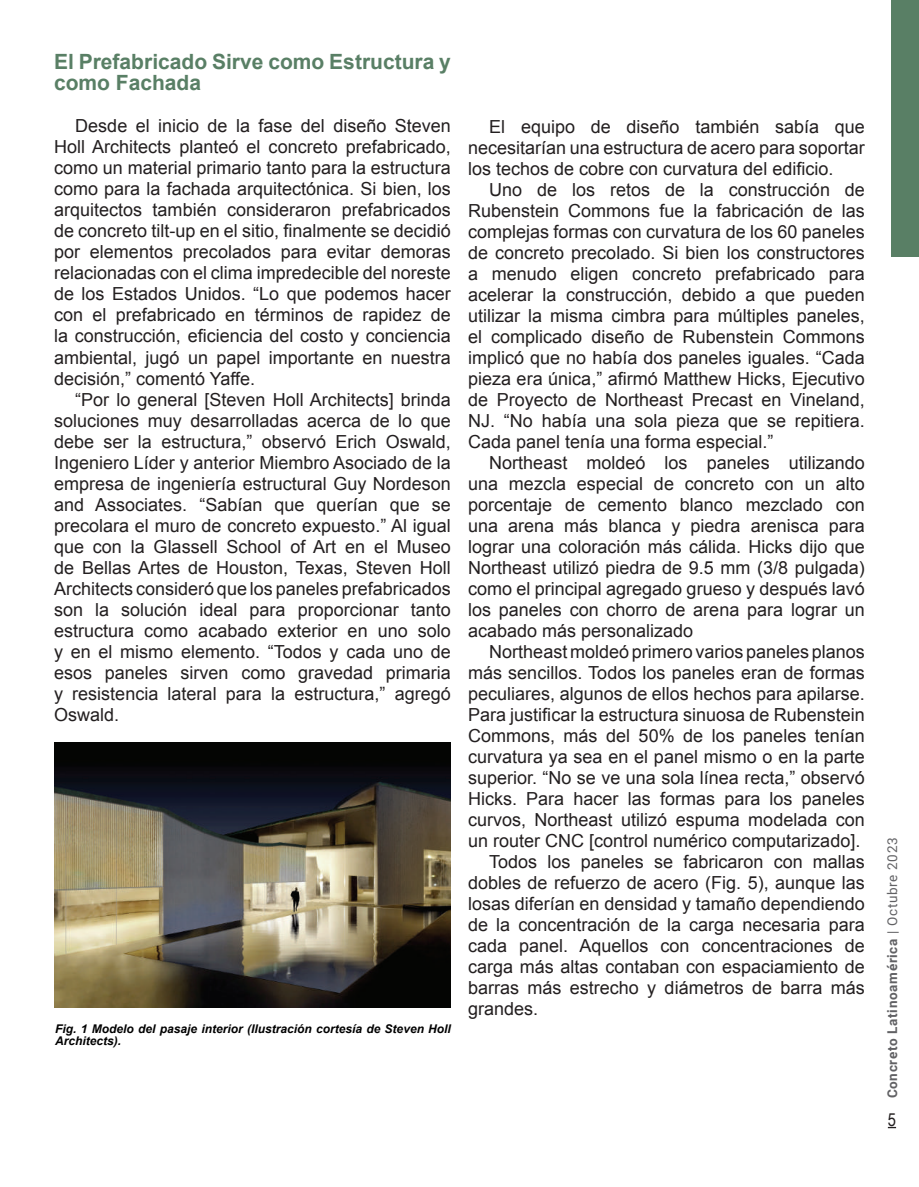
<style>
.page{position:relative;width:919px;height:1187px;background:#fff}
.page>*{position:absolute;margin:0;border:0;box-sizing:border-box;transform-origin:0 0}
.t1{font:700 21px/21px "Arial";color:#597f65}
.t2{font:18px/21px "Arial";color:#231f20;text-align:justify}
.t3{font:18px "Arial Narrow";color:#231f20}
.t4{font:700 13.5px "Roboto";letter-spacing:.05em;color:#616164}
.t5{font:italic 700 12px/12px "Arial";color:#000001}
.s1{font-weight:400}
</style>
<div class="page">
<svg style="left:887px;top:1126px;width:9px;height:2px"></svg>
<div style="left:891px;top:0;width:27px;height:256px;background:#597f65"></div>
<img style="left:54px;top:742px;width:397px;height:264px">
<p class="t1" style="left:54px;top:52px;width:398px">El Prefabricado Sirve como Estructura y como Fachada</p>
<p class="t2" style="left:54px;top:116px;width:398px;text-indent:21px">Desde el inicio de la fase del diseño Steven Holl Architects planteó el concreto prefabricado, como un material primario tanto para la estructura como para la fachada arquitectónica. Si bien, los arquitectos también consideraron prefabricados de concreto tilt-up en el sitio, finalmente se decidió por elementos precolados para evitar demoras relacionadas con el clima impredecible del noreste de los Estados Unidos. “Lo que podemos hacer con el prefabricado en términos de rapidez de la construcción, eficiencia del costo y conciencia ambiental, jugó un papel importante en nuestra decisión,” comentó Yaffe.</p>
<p class="t2" style="left:54px;top:389px;width:398px;text-indent:21px">“Por lo general [Steven Holl Architects] brinda soluciones muy desarrolladas acerca de lo que debe ser la estructura,” observó Erich Oswald, Ingeniero Líder y anterior Miembro Asociado de la empresa de ingeniería estructural Guy Nordeson and Associates. “Sabían que querían que se precolara el muro de concreto expuesto.” Al igual que con la Glassell School of Art en el Museo de Bellas Artes de Houston, Texas, Steven Holl Architects consideró que los paneles prefabricados son la solución ideal para proporcionar tanto estructura como acabado exterior en uno solo y en el mismo elemento. “Todos y cada uno de esos paneles sirven como gravedad primaria y resistencia lateral para la estructura,” agregó Oswald.</p>
<p class="t5" style="left:55px;top:1022px;width:397px">Fig. 1 Modelo del pasaje interior (Ilustración cortesía de Steven Holl<br>Architects).</p>
<p class="t2" style="left:468px;top:116px;width:398px;text-indent:21px">El equipo de diseño también sabía que necesitarían una estructura de acero para soportar los techos de cobre con curvatura del edificio.</p>
<p class="t2" style="left:468px;top:179px;width:398px;text-indent:21px">Uno de los retos de la construcción de Rubenstein Commons fue la fabricación de las complejas formas con curvatura de los 60 paneles de concreto precolado. Si bien los constructores a menudo eligen concreto prefabricado para acelerar la construcción, debido a que pueden utilizar la misma cimbra para múltiples paneles, el complicado diseño de Rubenstein Commons implicó que no había dos paneles iguales. “Cada pieza era única,” afirmó Matthew Hicks, Ejecutivo de Proyecto de Northeast Precast en Vineland, NJ. “No había una sola pieza que se repitiera.<br>Cada panel tenía una forma especial.”</p>
<p class="t2" style="left:468px;top:452px;width:398px;text-indent:21px">Northeast moldeó los paneles utilizando una mezcla especial de concreto con un alto porcentaje de cemento blanco mezclado con una arena más blanca y piedra arenisca para lograr una coloración más cálida. Hicks dijo que Northeast utilizó piedra de 9.5 mm (3/8 pulgada) como el principal agregado grueso y después lavó los paneles con chorro de arena para lograr un acabado más personalizado</p>
<p class="t2" style="left:489px;top:641px;width:377px">Northeast moldeó primero varios paneles planos</p>
<p class="t2" style="left:468px;top:662px;width:398px">más sencillos. Todos los paneles eran de formas</p>
<p class="t2" style="left:468px;top:683px;width:398px">peculiares, algunos de ellos hechos para apilarse.</p>
<p class="t2" style="left:468px;top:704px;width:398px">Para justificar la estructura sinuosa de Rubenstein</p>
<p class="t2" style="left:468px;top:725px;width:398px">Commons, más del 50% de los paneles tenían</p>
<p class="t2" style="left:468px;top:746px;width:398px">curvatura ya sea en el panel mismo o en la parte</p>
<p class="t2" style="left:468px;top:767px;width:398px">superior. “No se ve una sola línea recta,” observó</p>
<p class="t2" style="left:468px;top:788px;width:398px">Hicks. Para hacer las formas para los paneles</p>
<p class="t2" style="left:468px;top:809px;width:398px">curvos, Northeast utilizó espuma modelada con</p>
<p class="t2" style="left:468px;top:830px;width:394px">un router CNC [control numérico computarizado].</p>
<p class="t2" style="left:489px;top:851px;width:377px">Todos los paneles se fabricaron con mallas</p>
<p class="t2" style="left:468px;top:872px;width:398px">dobles de refuerzo de acero (Fig. 5), aunque las</p>
<p class="t2" style="left:468px;top:893px;width:398px">losas diferían en densidad y tamaño dependiendo</p>
<p class="t2" style="left:468px;top:914px;width:398px">de la concentración de la carga necesaria para</p>
<p class="t2" style="left:468px;top:935px;width:398px">cada panel. Aquellos con concentraciones de</p>
<p class="t2" style="left:468px;top:956px;width:398px">carga más altas contaban con espaciamiento de</p>
<p class="t2" style="left:468px;top:977px;width:398px">barras más estrecho y diámetros de barra más</p>
<p class="t2" style="left:468px;top:998px;width:72px">grandes.</p>
<p class="t4" style="left:882px;top:1098px;width:262px;rotate:-90deg">Concreto Latinoamérica <span class="s1">| Octubre 2023</span></p>
<p class="t3" style="left:887px;top:1105px;width:10px">5</p>
</div>
